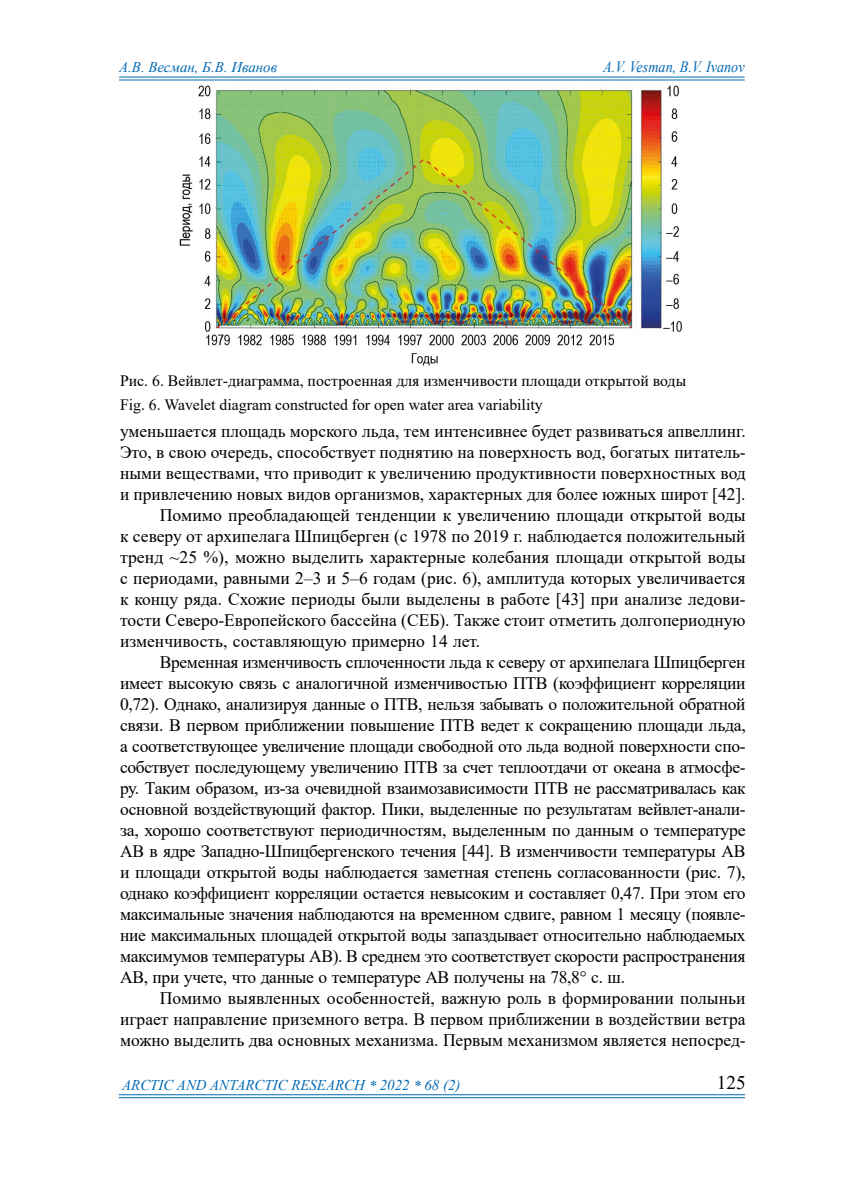
<style>
.page{position:relative;width:844px;height:1191px;background:#fff}
.page>*{position:absolute;margin:0;border:0;box-sizing:border-box;transform-origin:0 0}
.t1{font:19.25px "Times New Roman";color:#000}
.t2{font:17.5px "Times New Roman";letter-spacing:-.015em;color:#000}
.t3{font:17.5px "Times New Roman";letter-spacing:.005em;color:#000}
.t4{font:15.75px/23.8px "Times New Roman";color:#000}
.t5{font:italic 15.75px "Times New Roman";color:#0069b4;scale:.9 1}
.t6{font:italic 14.88px "Times New Roman";color:#0069b4}
</style>
<div class="page">
<hr style="left:119px;top:1094px;width:626px;height:1px;background:#0069b4">
<hr style="left:119px;top:1097px;width:626px;height:1px;background:#0069b4">
<img style="left:179px;top:85px;width:503px;height:281px">
<hr style="left:119px;top:77px;width:625px;height:1px;background:#0069b4">
<hr style="left:119px;top:80px;width:625px;height:1px;background:#0069b4">
<p class="t6" style="left:119px;top:57px;width:159px">А.В. Весман, Б.В. Иванов</p>
<p class="t5" style="left:603px;top:56px;width:158px">A.V. Vesman, B.V. Ivanov</p>
<p class="t4" style="left:120px;top:369px;width:567px">Рис. 6. Вейвлет-диаграмма, построенная для изменчивости площади открытой воды<br>Fig. 6. Wavelet diagram constructed for open water area variability</p>
<p class="t2" style="left:120px;top:418px;width:627px">уменьшается площадь морского льда, тем интенсивнее будет развиваться апвеллинг.</p>
<p class="t2" style="left:120px;top:439px;width:627px">Это, в свою очередь, способствует поднятию на поверхность вод, богатых питатель-</p>
<p class="t2" style="left:120px;top:460px;width:627px">ными веществами, что приводит к увеличению продуктивности поверхностных вод</p>
<p class="t2" style="left:120px;top:481px;width:626px">и привлечению новых видов организмов, характерных для более южных широт [42].</p>
<p class="t2" style="left:160px;top:502px;width:587px">Помимо преобладающей тенденции к увеличению площади открытой воды</p>
<p class="t2" style="left:120px;top:523px;width:626px">к северу от архипелага Шпицберген (c 1978 по 2019 г. наблюдается положительный</p>
<p class="t3" style="left:120px;top:544px;width:627px">тренд ~25 %), можно выделить характерные колебания площади открытой воды</p>
<p class="t2" style="left:120px;top:565px;width:627px">с периодами, равными 2–3 и 5–6 годам (рис. 6), амплитуда которых увеличивается</p>
<p class="t2" style="left:120px;top:586px;width:627px">к концу ряда. Схожие периоды были выделены в работе [43] при анализе ледови-</p>
<p class="t2" style="left:120px;top:607px;width:626px">тости Северо-Европейского бассейна (СЕБ). Также стоит отметить долгопериодную</p>
<p class="t2" style="left:120px;top:628px;width:361px">изменчивость, составляющую примерно 14 лет.</p>
<p class="t2" style="left:160px;top:649px;width:587px">Временная изменчивость сплоченности льда к северу от архипелага Шпицберген</p>
<p class="t2" style="left:120px;top:670px;width:627px">имеет высокую связь с аналогичной изменчивостью ПТВ (коэффициент корреляции</p>
<p class="t2" style="left:120px;top:691px;width:627px">0,72). Однако, анализируя данные о ПТВ, нельзя забывать о положительной обратной</p>
<p class="t2" style="left:120px;top:712px;width:627px">связи. В первом приближении повышение ПТВ ведет к сокращению площади льда,</p>
<p class="t2" style="left:120px;top:733px;width:627px">а соответствующее увеличение площади свободной ото льда водной поверхности спо-</p>
<p class="t2" style="left:120px;top:754px;width:627px">собствует последующему увеличению ПТВ за счет теплоотдачи от океана в атмосфе-</p>
<p class="t2" style="left:120px;top:775px;width:627px">ру. Таким образом, из-за очевидной взаимозависимости ПТВ не рассматривалась как</p>
<p class="t2" style="left:120px;top:796px;width:627px">основной воздействующий фактор. Пики, выделенные по результатам вейвлет-анали-</p>
<p class="t2" style="left:120px;top:817px;width:627px">за, хорошо соответствуют периодичностям, выделенным по данным о температуре</p>
<p class="t2" style="left:120px;top:838px;width:626px">АВ в ядре Западно-Шпицбергенского течения [44]. В изменчивости температуры АВ</p>
<p class="t2" style="left:120px;top:859px;width:627px">и площади открытой воды наблюдается заметная степень согласованности (рис. 7),</p>
<p class="t2" style="left:120px;top:880px;width:627px">однако коэффициент корреляции остается невысоким и составляет 0,47. При этом его</p>
<p class="t2" style="left:120px;top:901px;width:627px">максимальные значения наблюдаются на временном сдвиге, равном 1 месяцу (появле-</p>
<p class="t2" style="left:120px;top:922px;width:627px">ние максимальных площадей открытой воды запаздывает относительно наблюдаемых</p>
<p class="t2" style="left:120px;top:943px;width:627px">максимумов температуры АВ). В среднем это соответствует скорости распространения</p>
<p class="t2" style="left:120px;top:964px;width:506px">АВ, при учете, что данные о температуре АВ получены на 78,8° с. ш.</p>
<p class="t2" style="left:160px;top:985px;width:587px">Помимо выявленных особенностей, важную роль в формировании полыньи</p>
<p class="t2" style="left:120px;top:1006px;width:627px">играет направление приземного ветра. В первом приближении в воздействии ветра</p>
<p class="t2" style="left:120px;top:1027px;width:627px">можно выделить два основных механизма. Первым механизмом является непосред-</p>
<p class="t6" style="left:122px;top:1074px;width:340px">ARCTIC AND ANTARCTIC RESEARCH * 2022 * 68 (2)</p>
<p class="t1" style="left:716px;top:1068px;width:30px">125</p>
</div>
